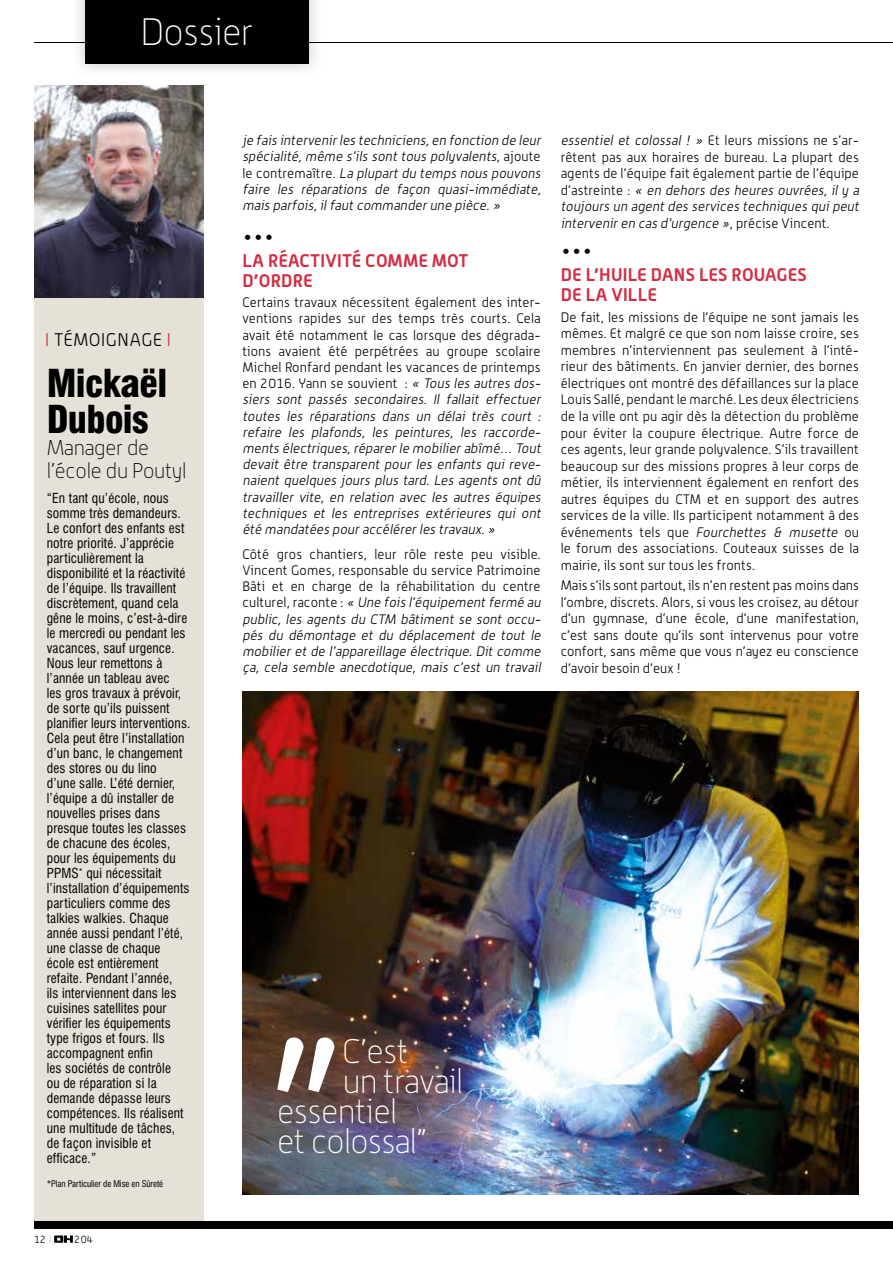
<style>
.page{position:relative;width:893px;height:1263px;background:#fff}
.page>*{position:absolute;margin:0;border:0;box-sizing:border-box;transform-origin:0 0}
.t1{font:900 condensed 37.5px/36px "Swiss 721 BT";letter-spacing:-.02em;color:#000}
.t2{font:100 37.5px "Alwyn";letter-spacing:-.02em;color:#fff}
.t3{font:100 33.45px "Alwyn";letter-spacing:-.02em;color:#fff}
.t4{font:100 21px/22.5px "Alwyn";letter-spacing:-.01em;color:#000}
.t5{font:700 18px/19.5px "Alwyn";letter-spacing:.015em;color:#d22f44}
.t6{font:300 18px "Alwyn";letter-spacing:.035em;color:#000}
.t7{font:condensed 18px "Swiss 721 BT";color:#000}
.t8{font:italic 300 13.5px/16.2px "Alwyn";color:#000}
.t9{font:300 13.5px/16.5px "Alwyn";letter-spacing:.01em;color:#000;text-align:justify}
.t10{font:condensed 13.5px/15px "Swiss 721 BT";letter-spacing:.01em;color:#000}
.t11{font:300 10.5px "Alwyn";color:#000}
.t12{font:condensed 9px "Swiss 721 BT";letter-spacing:-.01em;color:#000}
.s1{color:#d22f44}
.s2{color:#cbc4b0}
.s3{font-style:normal}
.s4{font-style:italic}
</style>
<div class="page">
<div style="left:34px;top:85px;width:169px;height:1144px;background:#e5e1d7"></div>
<svg style="left:54px;top:1235px;width:19px;height:8px"></svg>
<hr style="left:34px;top:42px;width:859px;height:1px;background:#000">
<div style="left:34px;top:1221px;width:859px;height:8px;background:#000"></div>
<img style="left:79px;top:0;width:236px;height:70px">
<img style="left:79px;top:42px;width:236px;height:1px">
<div style="left:85px;top:0;width:223px;height:64px;background:#000"></div>
<img style="left:34px;top:85px;width:169px;height:213px">
<img style="left:242px;top:691px;width:617px;height:504px">
<svg style="left:277px;top:1037px;width:57px;height:55px"></svg>
<h1 class="t2" style="left:141px;top:11px;width:114px">Dossier</h1>
<h3 class="t6" style="left:45px;top:329px;width:127px"><span class="s1">I</span> TÉMOIGNAGE <span class="s1">I</span></h3>
<h1 class="t1" style="left:47px;top:365px;width:122px">Mickaël<br>Dubois</h1>
<h3 class="t4" style="left:47px;top:436px;width:141px">Manager de l’école du Poutyl</h3>
<p class="t10" style="left:47px;top:491px;width:145px">“En tant qu’école, nous somme très demandeurs.<br>Le confort des enfants est notre priorité. J’apprécie particulièrement la disponibilité et la réactivité de l’équipe. Ils travaillent discrètement, quand cela gêne le moins, c’est-à-dire le mercredi ou pendant les vacances, sauf urgence.<br>Nous leur remettons à l’année un tableau avec<br>les gros travaux à prévoir, de sorte qu’ils puissent planifier leurs interventions.<br>Cela peut être l’installation d’un banc, le changement des stores ou du lino<br>d’une salle. L’été dernier, l’équipe a dû installer de nouvelles prises dans presque toutes les classes de chacune des écoles, pour les équipements du<br>PPMS<sup>*</sup> qui nécessitait l’installation d’équipements particuliers comme des talkies walkies. Chaque année aussi pendant l’été, une classe de chaque école est entièrement refaite. Pendant l’année,<br>ils interviennent dans les cuisines satellites pour vérifier les équipements type frigos et fours. Ils accompagnent enfin<br>les sociétés de contrôle<br>ou de réparation si la demande dépasse leurs compétences. Ils réalisent une multitude de tâches, de façon invisible et efficace.”</p>
<p class="t12" style="left:47px;top:1178px;width:118px">*Plan Particulier de Mise en Sûreté</p>
<p class="t11" style="left:34px;top:1233px;width:19px">12 <span class="s2">I</span></p>
<p class="t11" style="left:75px;top:1233px;width:20px">204</p>
<p class="t8" style="left:242px;top:132px;width:302px">je fais intervenirles techniciens,en fonction de leur spécialité, même s’ils sont tous polyvalents, <span class="s3">a j o u t e l e c o n t r e m aît r e .</span> La plupart du temps nous pouvons faire les réparations de façon quasi-immédiate, mais parfois,ilfaut commanderune pièce.»</p>
<h3 class="t7" style="left:242px;top:226px;width:34px">•••</h3>
<h3 class="t5" style="left:242px;top:251px;width:228px">LA RÉACTIVITÉ COMME MOT<br>D’ORDRE</h3>
<p class="t8" style="left:242px;top:294px;width:303px"><span class="s3">Certains travaux nécessitent également des inter&shy;ventions rapides sur des temps très courts. Cela avait été notamment le cas lorsque des dégrada&shy;tions avaient été perpétrées au groupe scolaire Michel Ronfard pendant les vacances de printemps en 2016. Yann se souvient :</span> « Tous les autres dos&shy;siers sont passés secondaires. Il fallait effectuer toutes les réparations dans un délai très court : refaire les plafonds, les peintures, les raccorde&shy;ments électriques,réparerle mobilierabîmé… Tout devait être transparent pour les enfants qui reve&shy;naient quelques jours plus tard. Les agents ont dû travailler vite, en relation avec les autres équipes techniques et les entreprises extérieures qui ont été mandatées pouraccélérerles travaux.»</p>
<p class="t8" style="left:242px;top:546px;width:302px"><span class="s3">Côté gros chantiers, leur rôle reste peu visible.<br>Vincent Gomes, responsable du service Patrimoine Bâti et en charge de la réhabilitation du centre c u lt u r e l , r a c o n t e :</span> « Une fois l’équipement fermé au public, les agents du CTM bâtiment se sont occu&shy;pés du démontage et du déplacement de tout le mobilier et de l’appareillage électrique. Dit comme ça, cela semble anecdotique, mais c’est un travail</p>
<p class="t9" style="left:561px;top:132px;width:302px;text-align:left"><span class="s4">essentiel et colossal ! »</span> Et leurs missions ne s’ar&shy;rêtent pas aux horaires de bureau. La plupart des agents de l’équipe fait également partie de l’équipe d ’ a s t r e i n t e : <span class="s4">« en dehors des heures ouvrées, il y a toujours un agent des services techniques qui peut interveniren cas d’urgence »</span>, p r é c i s e Vi n c e n t .</p>
<h3 class="t7" style="left:561px;top:241px;width:34px">•••</h3>
<h3 class="t5" style="left:561px;top:265px;width:247px">DE L’HUILE DANS LES ROUAGES<br>DE LA VILLE</h3>
<p class="t9" style="left:561px;top:309px;width:300px">De fait, les missions de l’équipe ne sont jamais les mêmes. Et malgré ce que son nom laisse croire, ses membres n’interviennent pas seulement à l’inté&shy;rieur des bâtiments. En janvier dernier, des bornes électriques ont montré des défaillances sur la place Louis Sallé, pendant le marché. Les deux électriciens de la ville ont pu agir dès la détection du problème pour éviter la coupure électrique. Autre force de ces agents, leur grande polyvalence. S’ils travaillent beaucoup sur des missions propres à leur corps de métier, ils interviennent également en renfort des autres équipes du CTM et en support des autres services de la ville. Ils participent notamment à des évé n e m e nt s t e l s q u e <span class="s4">Fourchettes &amp; musette</span> o u le forum des associations. Couteaux suisses de la mairie, ils sont sur tous les fronts.</p>
<p class="t9" style="left:561px;top:577px;width:300px">Mais s’ils sont partout, ils n’en restent pas moins dans l’ombre, discrets. Alors, si vous les croisez, au détour d’un gymnase, d’une école, d’une manifestation, c’est sans doute qu’ils sont intervenus pour votre confort, sans même que vous n’ayez eu conscience d’avoir besoin d’eux !</p>
<h2 class="t3" style="left:342px;top:1032px;width:68px">C’est</h2>
<h2 class="t3" style="left:343px;top:1062px;width:122px">un travail</h2>
<h2 class="t3" style="left:277px;top:1092px;width:121px">essentiel</h2>
<h2 class="t3" style="left:277px;top:1122px;width:151px">et colossal”</h2>
</div>
